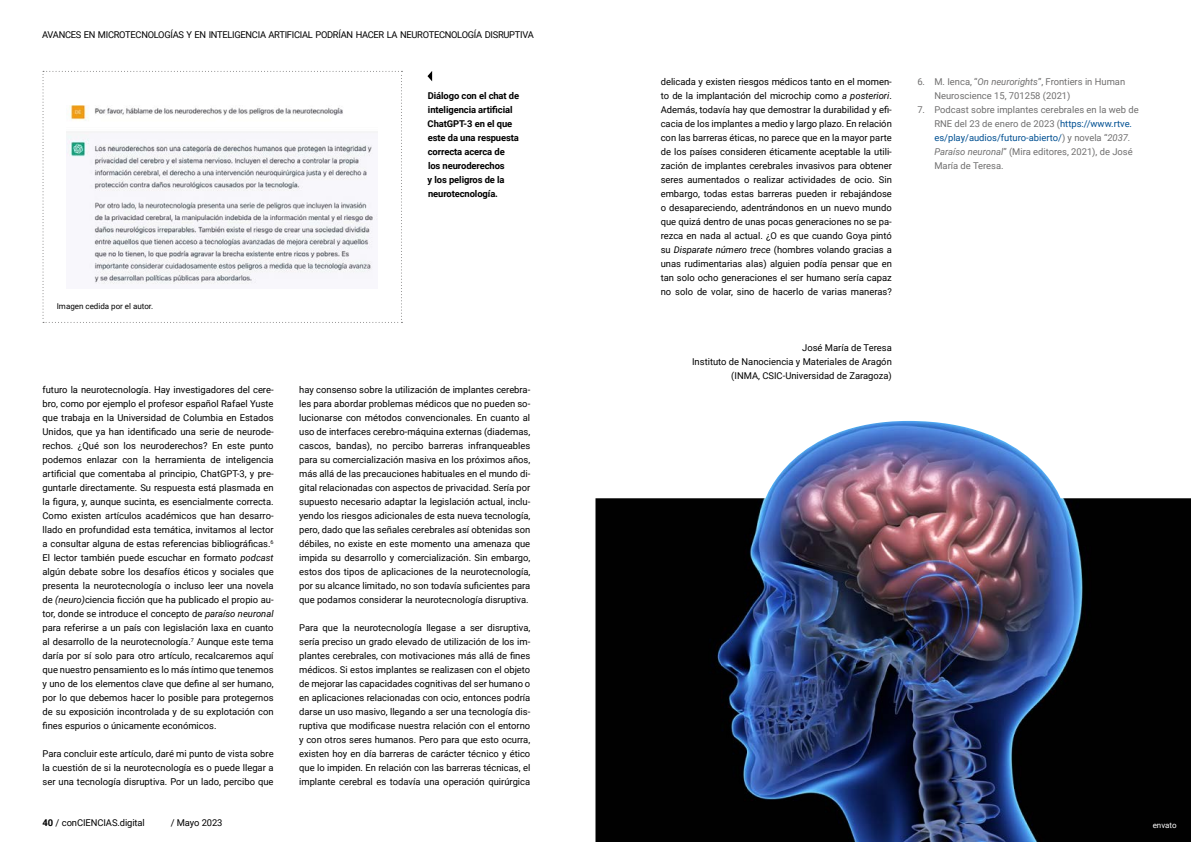
<style>
.page{position:relative;width:1191px;height:842px;background:#fff}
.page>*{position:absolute;margin:0;border:0;box-sizing:border-box;transform-origin:0 0}
.t1{font:9.4px/14px "Roboto";color:#000;text-align:justify}
.t2{font:9.4px/14px "Roboto";color:#706f6f}
.t3{font:700 9.4px/14px "Roboto";letter-spacing:-.01em;color:#000}
.t4{font:9.4px "Roboto";letter-spacing:-.03em;color:#000}
.t5{font:8px "Roboto";color:#000}
.t6{font:8px "Roboto";color:#fff}
.s1{font-style:italic}
.s2{font-weight:700}
.s3{color:#005092}
</style>
<div class="page">
<svg style="left:43px;top:71px;width:359px;height:252px"></svg>
<svg style="left:427px;top:71px;width:5px;height:10px"></svg>
<img style="left:595px;top:421px;width:596px;height:421px">
<p class="t4" style="left:42px;top:28px;width:493px">AVANCES EN MICROTECNOLOGÍAS Y EN INTELIGENCIA ARTIFICIAL PODRÍAN HACER LA NEUROTECNOLOGÍA DISRUPTIVA</p>
<p class="t3" style="left:427px;top:88px;width:93px">Diálogo con el chat de inteligencia artificial<br>ChatGPT-3 en el que este da una respuesta correcta acerca de los neuroderechos<br>y los peligros de la neurotecnología.</p>
<p class="t5" style="left:57px;top:300px;width:98px">Imagen cedida por el autor.</p>
<p class="t1" style="left:43px;top:382px;width:233px">futuro la neurotecnología. Hay investigadores del cere&shy;bro, como por ejemplo el profesor español Rafael Yuste que trabaja en la Universidad de Columbia en Estados Unidos, que ya han identificado una serie de neurode&shy;rechos. ¿Qué son los neuroderechos? En este punto podemos enlazar con la herramienta de inteligencia artificial que comentaba al principio, ChatGPT-3, y pre&shy;guntarle directamente. Su respuesta está plasmada en la figura, y, aunque sucinta, es esencialmente correcta.<br>Como existen artículos académicos que han desarro&shy;llado en profundidad esta temática, invitamos al lector a consultar alguna de estas referencias bibliográficas.<sup>6<br></sup>El lector también puede escuchar en formato <span class="s1">podcast </span>algún debate sobre los desafíos éticos y sociales que presenta la neurotecnología o incluso leer una novela de <span class="s1">(neuro)</span>ciencia ficción que ha publicado el propio au&shy;tor, donde se introduce el concepto de <span class="s1">paraíso neuronal </span>para referirse a un país con legislación laxa en cuanto al desarrollo de la neurotecnología.<sup>7</sup> Aunque este tema daría por sí solo para otro artículo, recalcaremos aquí que nuestro pensamiento es lo más íntimo que tenemos y uno de los elementos clave que define al ser humano, por lo que debemos hacer lo posible para protegernos de su exposición incontrolada y de su explotación con fines espurios o únicamente económicos.</p>
<p class="t1" style="left:43px;top:746px;width:233px">Para concluir este artículo, daré mi punto de vista sobre la cuestión de si la neurotecnología es o puede llegar a ser una tecnología disruptiva. Por un lado, percibo que</p>
<p class="t1" style="left:43px;top:816px;width:104px"><span class="s2">40</span> / conCIENCIAS.digital</p>
<p class="t1" style="left:171px;top:816px;width:53px">/ Mayo 2023</p>
<p class="t1" style="left:299px;top:382px;width:233px">hay consenso sobre la utilización de implantes cerebra&shy;les para abordar problemas médicos que no pueden so&shy;lucionarse con métodos convencionales. En cuanto al uso de interfaces cerebro-máquina externas (diademas, cascos, bandas), no percibo barreras infranqueables para su comercialización masiva en los próximos años, más allá de las precauciones habituales en el mundo di&shy;gital relacionadas con aspectos de privacidad. Sería por supuesto necesario adaptar la legislación actual, inclu&shy;yendo los riesgos adicionales de esta nueva tecnología, pero, dado que las señales cerebrales así obtenidas son débiles, no existe en este momento una amenaza que impida su desarrollo y comercialización. Sin embargo, estos dos tipos de aplicaciones de la neurotecnología, por su alcance limitado, no son todavía suficientes para que podamos considerar la neurotecnología disruptiva.</p>
<p class="t1" style="left:299px;top:620px;width:233px">Para que la neurotecnología llegase a ser disruptiva, sería preciso un grado elevado de utilización de los im&shy;plantes cerebrales, con motivaciones más allá de fines médicos. Si estos implantes se realizasen con el objeto de mejorar las capacidades cognitivas del ser humano o en aplicaciones relacionadas con ocio, entonces podría darse un uso masivo, llegando a ser una tecnología dis&shy;ruptiva que modificase nuestra relación con el entorno y con otros seres humanos. Pero para que esto ocurra, existen hoy en día barreras de carácter técnico y ético que lo impiden. En relación con las barreras técnicas, el implante cerebral es todavía una operación quirúrgica</p>
<p class="t1" style="left:660px;top:74px;width:233px">delicada y existen riesgos médicos tanto en el momen&shy;to de la implantación del microchip como <span class="s1">a posteriori</span>.<br>Además, todavía hay que demostrar la durabilidad y efi&shy;cacia de los implantes a medio y largo plazo. En relación con las barreras éticas, no parece que en la mayor parte de los países consideren éticamente aceptable la utili&shy;zación de implantes cerebrales invasivos para obtener seres aumentados o realizar actividades de ocio. Sin embargo, todas estas barreras pueden ir rebajándose o desapareciendo, adentrándonos en un nuevo mundo que quizá dentro de unas pocas generaciones no se pa&shy;rezca en nada al actual. ¿O es que cuando Goya pintó su <span class="s1">Disparate número trece</span> (hombres volando gracias a unas rudimentarias alas) alguien podía pensar que en tan solo ocho generaciones el ser humano sería capaz no solo de volar, sino de hacerlo de varias maneras?</p>
<p class="t1" style="left:802px;top:340px;width:91px">José María de Teresa</p>
<p class="t1" style="left:692px;top:354px;width:201px;text-align:right">Instituto de Nanociencia y Materiales de Aragón (INMA, CSIC-Universidad de Zaragoza)</p>
<p class="t2" style="left:934px;top:74px;width:192px;text-indent:-17px">6. M. Ienca, “<span class="s1">On neurorights</span>”, Frontiers in Human<br>Neuroscience 15, 701258 (2021)</p>
<p class="t2" style="left:934px;top:102px;width:206px;text-indent:-17px">7. Podcast sobre implantes cerebrales en la web de RNE del 23 de enero de 2023 (<span class="s3">https://www.rtve. es/play/audios/futuro-abierto/</span>) y novela “<span class="s1">2037.<br>Paraíso neuronal</span>” (Mira editores, 2021), de José María de Teresa.</p>
<p class="t6" style="left:1152px;top:819px;width:25px">envato</p>
</div>
